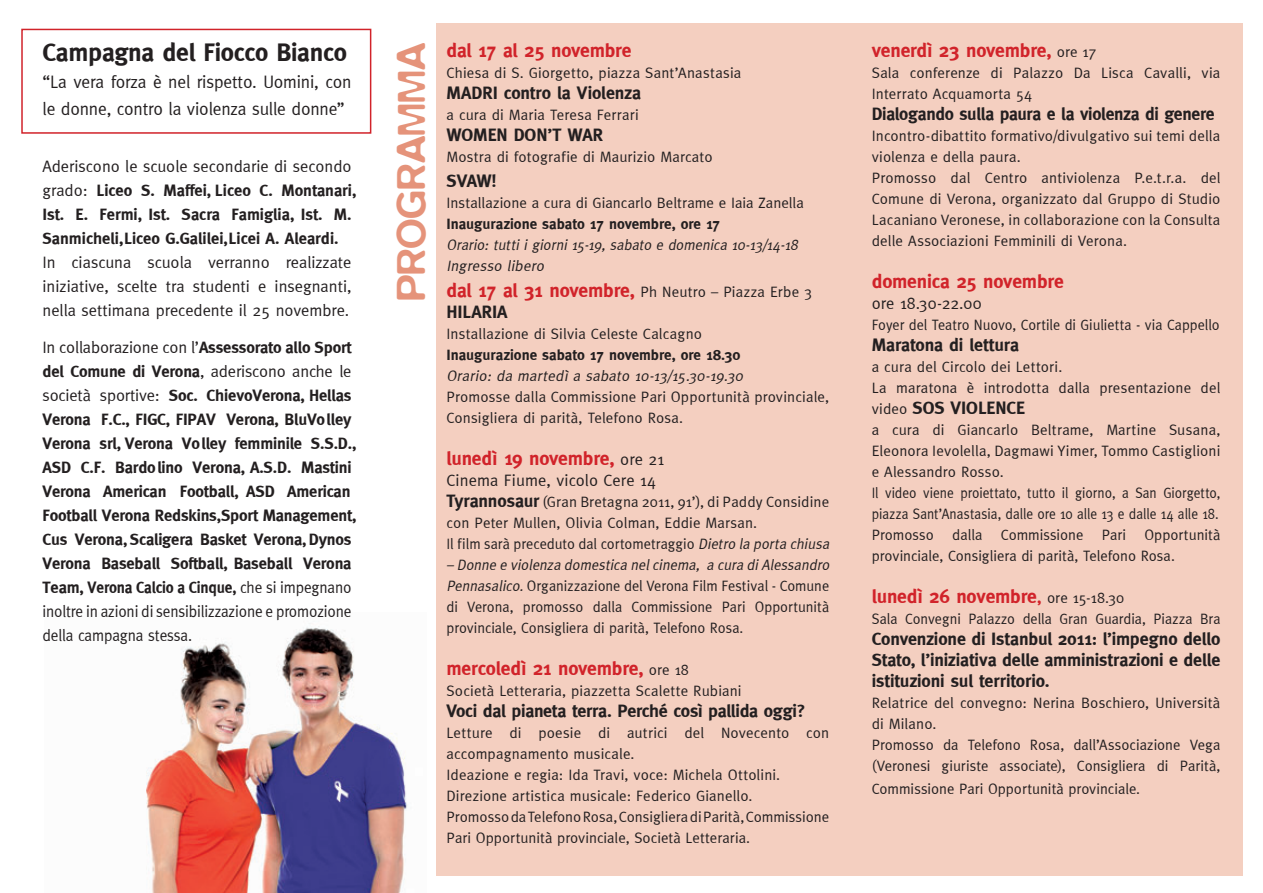
<style>
.page{position:relative;width:1263px;height:893px;background:#fff}
.page>*{position:absolute;margin:0;border:0;box-sizing:border-box;transform-origin:0 0}
.t1{font:500 41.7px "Blur";color:#e5937a}
.t2{font:700 25.5px "Meta";letter-spacing:-.01em;color:#231f20}
.t3{font:700 19.5px "Meta";letter-spacing:-.01em;color:#d1232a}
.t4{font:700 18px/21px "Meta";letter-spacing:-.01em;color:#231f20;text-align:justify}
.t5{font:18px/27px "Meta";letter-spacing:-.01em;color:#231f20}
.t6{font:700 16.5px/24px "Meta";letter-spacing:-.01em;color:#231f20}
.t7{font:16.5px/24px "Meta";color:#231f20;text-align:justify}
.t8{font:15px/21px "Meta";letter-spacing:.01em;color:#231f20}
.t9{font:15px/21px "Meta";letter-spacing:.01em;color:#231f20;scale:.96 1}
.t10{font:15px "Meta";letter-spacing:.01em;color:#231f20;scale:.95 1}
.t11{font:700 15px "Meta";color:#231f20}
.t12{font:italic 15px/21px "Meta";color:#231f20;scale:.96 1}
.t13{font:italic 15px "Meta";color:#231f20}
.s1{font-weight:400}
.s2{font-weight:700;font-size:19.5px;color:#d1232a}
.s3{font-weight:400;font-size:16.5px;color:#231f20}
.s4{font-weight:700;font-size:18px}
.s5{font-style:italic}
.s6{font-weight:400;font-size:15px;color:#231f20}
.s7{font-weight:400;font-size:15px}
.s8{font-size:16.5px}
</style>
<div class="page">
<img style="left:146px;top:626px;width:262px;height:267px">
<div style="left:437px;top:23px;width:806px;height:853px;background:#f4cfc0"></div>
<div style="left:21px;top:29px;width:350px;height:105px;border:2px solid #d1232a"></div>
<h2 class="t2" style="left:43px;top:41px;width:306px">Campagna del Fiocco Bianco</h2>
<p class="t5" style="left:43px;top:70px;width:310px">“La vera forza è nel rispetto. Uomini, con le donne, contro la violenza sulle donne”</p>
<p class="t6" style="left:43px;top:155px;width:315px"><span class="s1">Aderiscono le scuole secondarie di secondo grado:</span> Liceo S. Maffei, Liceo C. Montanari, Ist. E. Fermi, Ist. Sacra Famiglia, Ist. M.<br>Sanmicheli,Liceo G.Galilei,Licei A. Aleardi.</p>
<p class="t7" style="left:43px;top:251px;width:310px">In ciascuna scuola verranno realizzate iniziative, scelte tra studenti e insegnanti, nella settimana precedente il 25 novembre.</p>
<p class="t6" style="left:43px;top:336px;width:315px"><span class="s1">In collaborazione con l’</span>Assessorato allo Sport del Comune di Verona<span class="s1">, aderiscono anche le società sportive:</span> Soc. ChievoVerona, Hellas Verona F.C., FIGC, FIPAV Verona, BluVolley Verona srl, Verona Volley femminile S.S.D., ASD C.F. Bardolino Verona, A.S.D. Mastini Verona American Football, ASD American Football Verona Redskins,Sport Management, Cus Verona, Scaligera Basket Verona, Dynos Verona Baseball Softball, Baseball Verona Team, Verona Calcio a Cinque, <span class="s1">che si impegnano inoltre in azioni di sensibilizzazione e promozione della campagna stessa.</span></p>
<h1 class="t1" style="left:397px;top:301px;width:260px;rotate:-90deg">PROGRAMMA</h1>
<h3 class="t3" style="left:446px;top:42px;width:187px">dal 17 al 25 novembre</h3>
<p class="t8" style="left:446px;top:63px;width:296px">Chiesa di S. Giorgetto, piazza Sant’Anastasia</p>
<p class="t4" style="left:446px;top:83px;width:196px">MADRI contro la Violenza</p>
<p class="t8" style="left:446px;top:105px;width:194px">a cura di Maria Teresa Ferrari</p>
<p class="t4" style="left:446px;top:125px;width:158px">WOMEN DON’T WAR</p>
<p class="t8" style="left:446px;top:147px;width:268px">Mostra di fotografie di Maurizio Marcato</p>
<p class="t4" style="left:446px;top:172px;width:51px">SVAW!</p>
<p class="t8" style="left:446px;top:193px;width:359px">Installazione a cura di Giancarlo Beltrame e Iaia Zanella</p>
<p class="t11" style="left:446px;top:217px;width:275px">Inaugurazione sabato 17 novembre, ore 17</p>
<p class="t12" style="left:446px;top:235px;width:370px">Orario: tutti i giorni 15-19, sabato e domenica 10-13/14-18<br>Ingresso libero</p>
<p class="t8" style="left:446px;top:282px;width:367px"><span class="s2">dal 17 al 31 novembre,</span> Ph Neutro – Piazza Erbe 3</p>
<p class="t4" style="left:446px;top:302px;width:62px">HILARIA</p>
<p class="t8" style="left:446px;top:324px;width:257px">Installazione di Silvia Celeste Calcagno</p>
<p class="t11" style="left:446px;top:348px;width:295px">Inaugurazione sabato 17 novembre, ore 18.30</p>
<p class="t13" style="left:446px;top:369px;width:300px">Orario: da martedì a sabato 10-13/15.30-19.30</p>
<p class="t8" style="left:446px;top:387px;width:384px">Promosse dalla Commissione Pari Opportunità provinciale,<br>Consigliera di parità, Telefono Rosa.</p>
<h3 class="t3" style="left:446px;top:449px;width:219px">lunedì 19 novembre, <span class="s3">ore 21</span></h3>
<p class="t7" style="left:446px;top:469px;width:211px">Cinema Fiume, vicolo Cere 14</p>
<p class="t8" style="left:446px;top:492px;width:387px"><span class="s4">Tyrannosaur</span> (Gran Bretagna 2011, 91’), di Paddy Considine con Peter Mullen, Olivia Colman, Eddie Marsan.<br>Il film sarà preceduto dal cortometraggio <span class="s5">Dietro la porta chiusa</span></p>
<p class="t9" style="left:446px;top:555px;width:403px"><span class="s5">– Donne e violenza domestica nelcinema, a cura diAlessandro Pennasalico.</span> Organizzazione del Verona Film Festival - Comune di Verona, promosso dalla Commissione Pari Opportunità provinciale, Consigliera di parità, Telefono Rosa.</p>
<h3 class="t3" style="left:446px;top:659px;width:244px">mercoledì 21 novembre, <span class="s6">ore 18</span></h3>
<p class="t8" style="left:446px;top:681px;width:297px">Società Letteraria, piazzetta Scalette Rubiani</p>
<p class="t4" style="left:446px;top:701px;width:361px">Voci dal pianeta terra. Perché così pallida oggi?</p>
<p class="t8" style="left:446px;top:723px;width:384px">Letture di poesie di autrici del Novecento con accompagnamento musicale.<br>Ideazione e regia: Ida Travi, voce: Michela Ottolini.<br>Direzione artistica musicale: Federico Gianello.<br>Promosso da Telefono Rosa, Consigliera di Parità, Commissione Pari Opportunità provinciale, Società Letteraria.</p>
<h3 class="t3" style="left:872px;top:42px;width:226px">venerdì 23 novembre, <span class="s6">ore 17</span></h3>
<p class="t8" style="left:872px;top:63px;width:350px">Sala conferenze di Palazzo Da Lisca Cavalli, via<br>Interrato Acquamorta 54</p>
<p class="t4" style="left:872px;top:104px;width:344px">Dialogando sulla paura e la violenza di genere</p>
<p class="t8" style="left:872px;top:126px;width:350px">Incontro-dibattito formativo/divulgativo sui temi della violenza e della paura.<br>Promosso dal Centro antiviolenza P.e.t.r.a. del Comune di Verona, organizzato dal Gruppo di Studio Lacaniano Veronese, in collaborazione con la Consulta delle Associazioni Femminili di Verona.</p>
<h3 class="t3" style="left:872px;top:273px;width:193px">domenica 25 novembre</h3>
<p class="t7" style="left:872px;top:292px;width:111px">ore 18.30-22.00</p>
<p class="t10" style="left:872px;top:318px;width:368px">Foyer del Teatro Nuovo, Cortile di Giulietta - via Cappello</p>
<p class="t4" style="left:872px;top:335px;width:149px">Maratona di lettura</p>
<p class="t8" style="left:872px;top:357px;width:350px">a cura del Circolo dei Lettori.<br>La maratona è introdotta dalla presentazione del</p>
<p class="t4" style="left:872px;top:398px;width:155px"><span class="s7">video</span> SOS VIOLENCE</p>
<p class="t8" style="left:872px;top:420px;width:350px">a cura di Giancarlo Beltrame, Martine Susana, Eleonora Ievolella, Dagmawi Yimer, Tommo Castiglioni e Alessandro Rosso.<br>Il video viene proiettato, tutto il giorno, a San Giorgetto, piazza Sant’Anastasia, dalle ore 10 alle 13 e dalle 14 alle 18.<br>Promosso dalla Commissione Pari Opportunità provinciale, Consigliera di parità, Telefono Rosa.</p>
<h3 class="t3" style="left:872px;top:588px;width:254px">lunedì 26 novembre<span class="s8">,</span> <span class="s6">ore 15-18.30</span></h3>
<p class="t10" style="left:872px;top:612px;width:369px">Sala Convegni Palazzo della Gran Guardia, Piazza Bra</p>
<p class="t4" style="left:872px;top:629px;width:350px">Convenzione di Istanbul 2011: l’impegno dello Stato, l’iniziativa delle amministrazioni e delle istituzioni sul territorio.</p>
<p class="t8" style="left:872px;top:693px;width:350px">Relatrice del convegno: Nerina Boschiero, Università di Milano.<br>Promosso da Telefono Rosa, dall’Associazione Vega (Veronesi giuriste associate), Consigliera di Parità,</p>
<p class="t8" style="left:872px;top:779px;width:270px">Commissione Pari Opportunità provinciale.</p>
</div>
